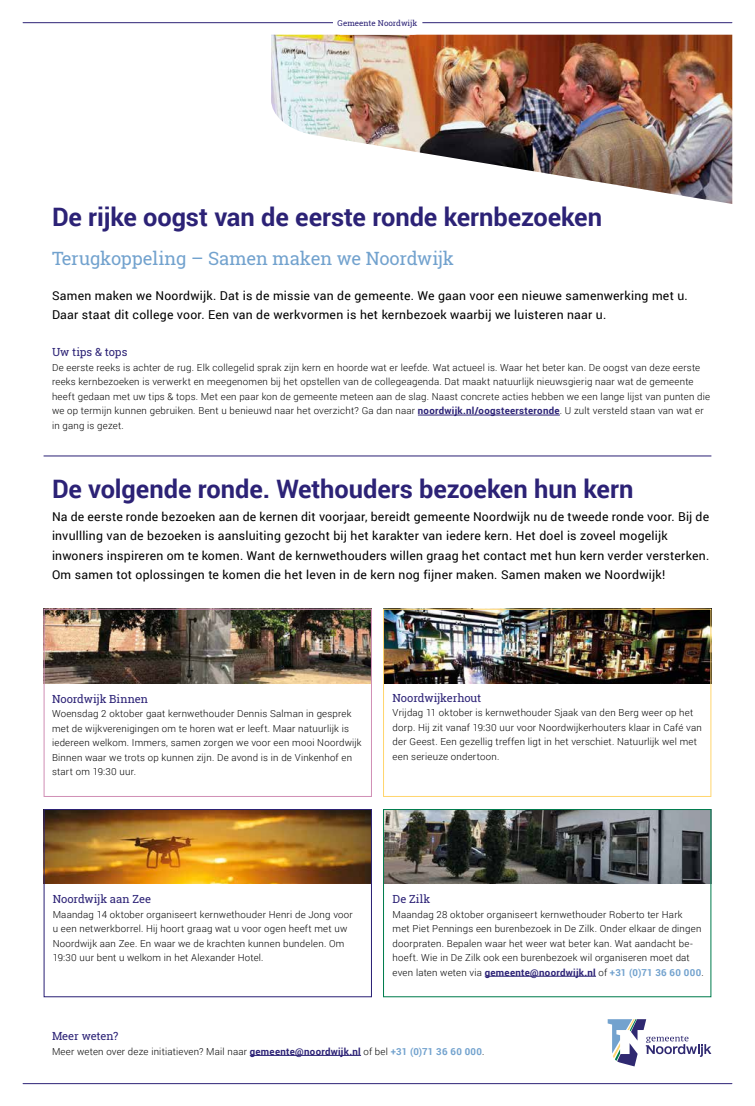
<style>
.page{position:relative;width:755px;height:1106px;background:#fff}
.page>*{position:absolute;margin:0;border:0;box-sizing:border-box;transform-origin:0 0}
.t1{font:25.4px "Roboto Bold 3";letter-spacing:-.005em;color:#2c2276}
.t2{font:18.3px "Roboto Slab";letter-spacing:-.01em;color:#72a2ce}
.t3{font:12.2px/19.5px "Roboto";letter-spacing:.02em;color:#000}
.t4{font:11.2px "Roboto Slab";letter-spacing:-.01em;color:#2c2276}
.t5{font:9.7px/14.5px "Roboto Light 3";letter-spacing:.02em;color:#000}
.t6{font:9.7px "Roboto Bold 3";letter-spacing:.03em;color:#2c2276}
.t7{font:8px "Roboto Slab";color:#2c2276}
.s1{font-family:"Roboto Bold 3";color:#2c2276}
.s2{font-family:"Roboto Light 3";color:#000}
.s3{color:#72a2ce}
.s4{font-family:"Roboto Bold 3";color:#72a2ce}
</style>
<div class="page">
<img style="left:46px;top:608px;width:326px;height:75px">
<div style="left:44px;top:608px;width:327px;height:189px;border:1px solid #d190b6"></div>
<img style="left:46px;top:809px;width:326px;height:74px">
<div style="left:44px;top:809px;width:327px;height:188px;border:1px solid #2c2276"></div>
<img style="left:385px;top:811px;width:323px;height:72px">
<hr style="left:484px;top:976px;width:111px;height:1px;background:#2c2276">
<div style="left:383px;top:809px;width:327px;height:188px;border:1px solid #007c4d"></div>
<img style="left:385px;top:610px;width:323px;height:73px">
<div style="left:383px;top:608px;width:327px;height:189px;border:1px solid #ffd66f"></div>
<hr style="left:417px;top:415px;width:142px;height:1px;background:#2c2276">
<img style="left:271px;top:35px;width:460px;height:169px">
<svg style="left:607px;top:1019px;width:103px;height:47px"></svg>
<hr style="left:249px;top:1055px;width:112px;height:1px;background:#2c2276">
<hr style="left:44px;top:455px;width:666px;height:1px;background:#2c2276">
<hr style="left:23px;top:1083px;width:708px;height:1px;background:#2c2276">
<hr style="left:23px;top:22px;width:708px;height:1px;background:#2c2276">
<div style="left:333px;top:13px;width:89px;height:22px;background:#fff;border-radius:9px"></div>
<p class="t7" style="left:337px;top:18px;width:81px">Gemeente Noordwijk</p>
<h1 class="t1" style="left:52px;top:199px;width:551px">De rijke oogst van de eerste ronde kernbezoeken</h1>
<h2 class="t2" style="left:52px;top:246px;width:403px">Terugkoppeling – Samen maken we Noordwijk</h2>
<p class="t3" style="left:52px;top:285px;width:637px">Samen maken we Noordwijk. Dat is de missie van de gemeente. We gaan voor een nieuwe samenwerking met u.<br>Daar staat dit college voor. Een van de werkvormen is het kernbezoek waarbij we luisteren naar u.</p>
<p class="t4" style="left:52px;top:344px;width:77px">Uw tips &amp; tops</p>
<p class="t5" style="left:52px;top:360px;width:659px">De eerste reeks is achter de rug. Elk collegelid sprak zijn kern en hoorde wat er leefde. Wat actueel is. Waar het beter kan. De oogst van deze eerste reeks kernbezoeken is verwerkt en meegenomen bij het opstellen van de collegeagenda. Dat maakt natuurlijk nieuwsgierig naar wat de gemeente heeft gedaan met uw tips &amp; tops. Met een paar kon de gemeente meteen aan de slag. Naast concrete acties hebben we een lange lijst van punten die we op termijn kunnen gebruiken. Bent u benieuwd naar het overzicht? Ga dan naar <span class="s1">noordwijk.nl/oogsteersteronde</span>. U zult versteld staan van wat er in gang is gezet.</p>
<h1 class="t1" style="left:52px;top:471px;width:582px">De volgende ronde. Wethouders bezoeken hun kern</h1>
<p class="t3" style="left:52px;top:506px;width:658px">Na de eerste ronde bezoeken aan de kernen dit voorjaar, bereidt gemeente Noordwijk nu de tweede ronde voor. Bij de invullling van de bezoeken is aansluiting gezocht bij het karakter van iedere kern. Het doel is zoveel mogelijk inwoners inspireren om te komen. Want de kernwethouders willen graag het contact met hun kern verder versterken.<br>Om samen tot oplossingen te komen die het leven in de kern nog fijner maken. Samen maken we Noordwijk!</p>
<p class="t4" style="left:52px;top:691px;width:97px">Noordwijk Binnen</p>
<p class="t5" style="left:52px;top:706px;width:311px">Woensdag 2 oktober gaat kernwethouder Dennis Salman in gesprek met de wijkverenigingen om te horen wat er leeft. Maar natuurlijk is iedereen welkom. Immers, samen zorgen we voor een mooi Noordwijk Binnen waar we trots op kunnen zijn. De avond is in de Vinkenhof en start om 19:30 uur.</p>
<p class="t4" style="left:392px;top:690px;width:90px">Noordwijkerhout</p>
<p class="t5" style="left:392px;top:705px;width:310px">Vrijdag 11 oktober is kernwethouder Sjaak van den Berg weer op het dorp. Hij zit vanaf 19:30 uur voor Noordwijkerhouters klaar in Café van der Geest. Een gezellig treffen ligt in het verschiet. Natuurlijk wel met een serieuze ondertoon.</p>
<p class="t4" style="left:53px;top:891px;width:100px">Noordwijk aan Zee</p>
<p class="t5" style="left:53px;top:906px;width:301px">Maandag 14 oktober organiseert kernwethouder Henri de Jong voor u een netwerkborrel. Hij hoort graag wat u voor ogen heeft met uw Noordwijk aan Zee. En waar we de krachten kunnen bundelen. Om 19:30 uur bent u welkom in het Alexander Hotel.</p>
<p class="t4" style="left:392px;top:891px;width:39px">De Zilk</p>
<p class="t5" style="left:392px;top:906px;width:310px">Maandag 28 oktober organiseert kernwethouder Roberto ter Hark met Piet Pennings een burenbezoek in De Zilk. Onder elkaar de dingen doorpraten. Bepalen waar het weer wat beter kan. Wat aandacht be&shy;hoeft. Wie in De Zilk ook een burenbezoek wil organiseren moet dat</p>
<p class="t6" style="left:392px;top:965px;width:312px"><span class="s2">even laten weten via</span> gemeente@noordwijk.nl <span class="s2">of</span> <span class="s3">+31 (0)71 36 60 000</span><span class="s2">.</span></p>
<p class="t4" style="left:52px;top:1028px;width:68px">Meer weten?</p>
<p class="t5" style="left:52px;top:1043px;width:433px">Meer weten over deze initiatieven? Mail naar <span class="s1">gemeente@noordwijk.nl</span> of bel <span class="s4">+31 (0)71 36 60 000</span>.</p>
</div>
